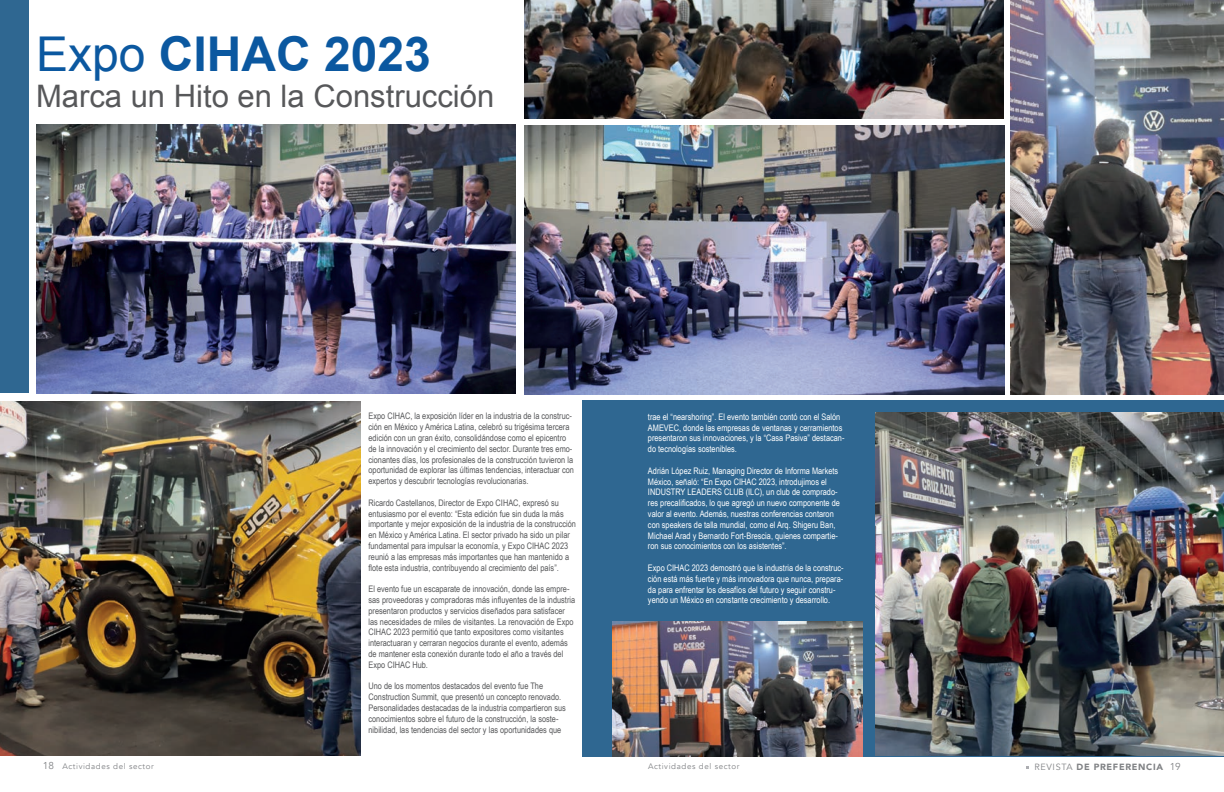
<style>
.page{position:relative;width:1224px;height:792px;background:#fff}
.page>*{position:absolute;margin:0;border:0;box-sizing:border-box;transform-origin:0 0}
.t1{font:700 48px "Arial";color:#0b58a0}
.t2{font:31px "Arial";color:#57585a}
.t3{font:9px/10.8px "Arial Narrow";color:#57585a}
.t4{font:9px/10.8px "Arial Narrow";color:#fff}
.t5{font:900 9px "Avenir";letter-spacing:.075em;color:#808285}
.t6{font:8px "Avenir";letter-spacing:.075em;color:#808285}
.s1{font-weight:400}
.s2{font-size:10px}
.s3{font-weight:400;font-size:10px}
</style>
<div class="page">
<div style="left:583px;top:401px;width:641px;height:356px;background:#2f6791"></div>
<img style="left:36px;top:125px;width:480px;height:269px">
<img style="left:524px;top:125px;width:480px;height:269px">
<img style="left:876px;top:412px;width:348px;height:344px">
<img style="left:612px;top:621px;width:251px;height:136px">
<img style="left:0;top:401px;width:360px;height:355px">
<img style="left:525px;top:0;width:479px;height:118px">
<img style="left:1011px;top:0;width:213px;height:394px">
<div style="left:0;top:0;width:29px;height:393px;background:#2f6791"></div>
<h1 class="t1" style="left:36px;top:22px;width:396px"><span class="s1">Expo</span> CIHAC 2023</h1>
<h2 class="t2" style="left:36px;top:76px;width:460px">Marca un Hito en la Construcción</h2>
<p class="t3" style="left:369px;top:411px;width:207px">Expo CIHAC, la exposición líder en la industria de la construc&shy;ción en México y América Latina, celebró su trigésima tercera edición con un gran éxito, consolidándose como el epicentro de la innovación y el crecimiento del sector. Durante tres emo&shy;cionantes días, los profesionales de la construcción tuvieron la oportunidad de explorar las últimas tendencias, interactuar con expertos y descubrir tecnologías revolucionarias.</p>
<p class="t3" style="left:369px;top:497px;width:209px">Ricardo Castellanos, Director de Expo CIHAC, expresó su entusiasmo por el evento: “Esta edición fue sin duda la más importante y mejor exposición de la industria de la construcción en México y América Latina. El sector privado ha sido un pilar fundamental para impulsar la economía, y Expo CIHAC 2023 reunió a las empresas más importantes que han mantenido a flote esta industria, contribuyendo al crecimiento del país”.</p>
<p class="t3" style="left:369px;top:583px;width:208px">El evento fue un escaparate de innovación, donde las empre&shy;sas proveedoras y compradoras más influyentes de la industria presentaron productos y servicios diseñados para satisfacer las necesidades de miles de visitantes. La renovación de Expo CIHAC 2023 permitió que tanto expositores como visitantes interactuaran y cerraran negocios durante el evento, además de mantener esta conexión durante todo el año a través del Expo CIHAC Hub.</p>
<p class="t3" style="left:369px;top:681px;width:199px">Uno de los momentos destacados del evento fue The Construction Summit, que presentó un concepto renovado.<br>Personalidades destacadas de la industria compartieron sus conocimientos sobre el futuro de la construcción, la soste&shy;nibilidad, las tendencias del sector y las oportunidades que</p>
<p class="t4" style="left:648px;top:411px;width:198px">trae el “nearshoring”. El evento también contó con el Salón AMEVEC, donde las empresas de ventanas y cerramientos presentaron sus innovaciones, y la “Casa Pasiva” destacan&shy;do tecnologías sostenibles.</p>
<p class="t4" style="left:648px;top:465px;width:194px">Adrián López Ruiz, Managing Director de Informa Markets México, señaló: “En Expo CIHAC 2023, introdujimos el INDUSTRY LEADERS CLUB (ILC), un club de comprado&shy;res precalificados, lo que agregó un nuevo componente de valor al evento. Además, nuestras conferencias contaron con speakers de talla mundial, como el Arq. Shigeru Ban, Michael Arad y Bernardo Fort-Brescia, quienes compartie&shy;ron sus conocimientos con los asistentes”.</p>
<p class="t4" style="left:648px;top:562px;width:197px">Expo CIHAC 2023 demostró que la industria de la construc&shy;ción está más fuerte y más innovadora que nunca, prepara&shy;da para enfrentar los desafíos del futuro y seguir constru&shy;yendo un México en constante crecimiento y desarrollo.</p>
<p class="t6" style="left:43px;top:761px;width:113px"><span class="s2">18</span> Actividades del sector</p>
<p class="t6" style="left:648px;top:761px;width:93px">Actividades del sector</p>
<p class="t5" style="left:1034px;top:759px;width:148px"><span class="s1">REVISTA</span> DE PREFERENCIA <span class="s3">19</span></p>
</div>
